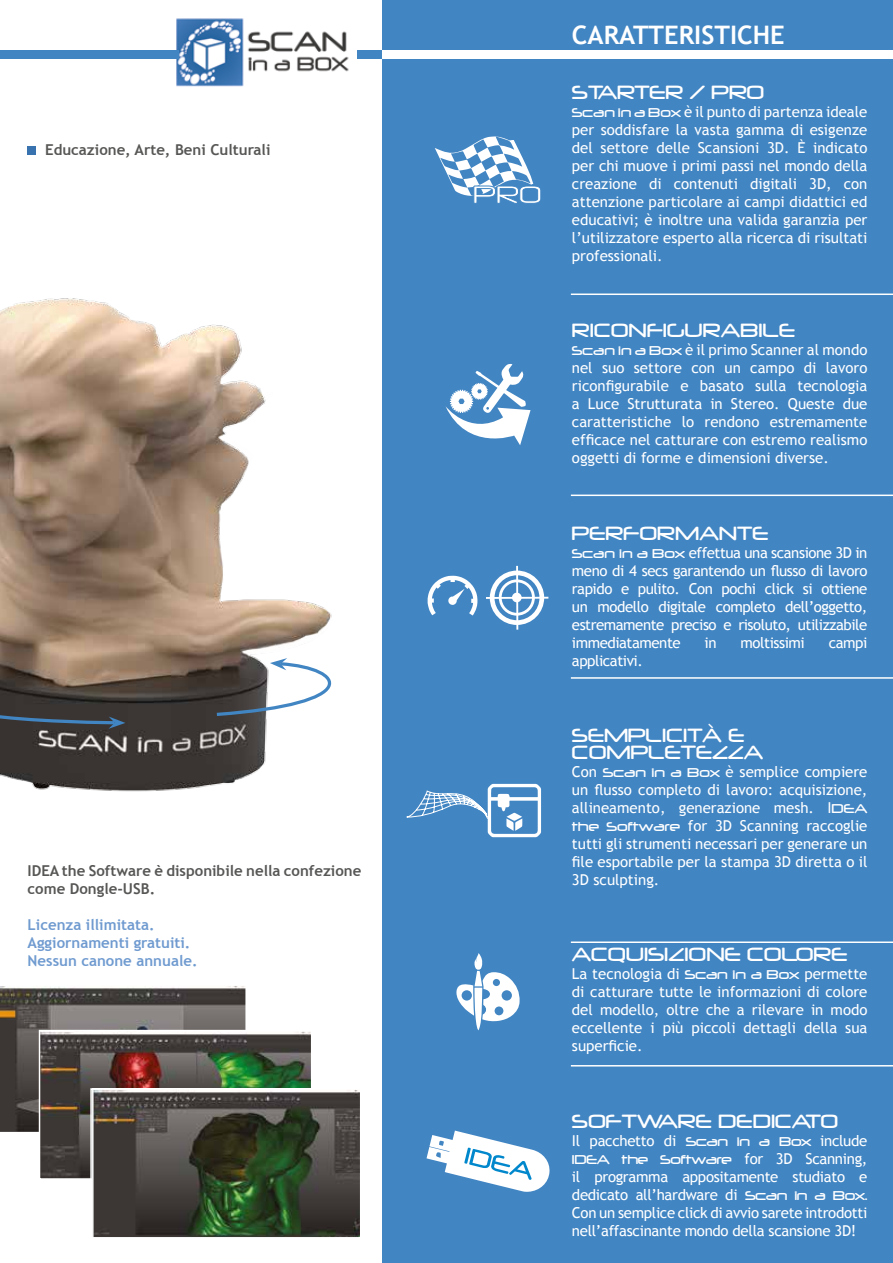
<style>
.page{position:relative;width:893px;height:1263px;background:#fff}
.page>*{position:absolute;margin:0;border:0;box-sizing:border-box;transform-origin:0 0}
.t1{font:700 25.5px "Trebuchet MS";color:#fff}
.t2{font:22.5px/16.5px "Neuropol";color:#fff}
.t3{font:15px/18px "Trebuchet MS";color:#fff;text-align:justify}
.t4{font:700 15px/18px "Trebuchet MS";color:#575756}
.t5{font:700 15px/18px "Trebuchet MS";color:#709bd0}
.t6{font:15px "Trebuchet MS";letter-spacing:-.02em;color:#fff}
.t7{font:15px "Neuropol";letter-spacing:-.02em;color:#fff}
.t8{font:15px "Trebuchet MS";letter-spacing:-.03em;color:#fff}
.s1{font-family:"Neuropol"}
.s2{font-family:"Trebuchet MS"}
</style>
<div class="page">
<img style="left:0;top:146px;width:332px;height:646px">
<svg style="left:0;top:986px;width:358px;height:249px"></svg>
<div style="left:90px;top:1088px;width:271px;height:150px;border:2px solid #fff"></div>
<svg style="left:0;top:298px;width:328px;height:393px"></svg>
<div style="left:383px;top:0;width:510px;height:1263px;background:#4185c3"></div>
<svg style="left:435px;top:136px;width:106px;height:68px"></svg>
<svg style="left:445px;top:364px;width:86px;height:81px"></svg>
<svg style="left:426px;top:1130px;width:124px;height:62px"></svg>
<svg style="left:428px;top:576px;width:49px;height:39px"></svg>
<div style="left:490px;top:570px;width:54px;height:55px;border:5px solid #fff;border-radius:50%"></div>
<hr style="left:516px;top:566px;width:2px;height:64px;background:#fff">
<hr style="left:486px;top:597px;width:62px;height:2px;background:#fff">
<div style="left:499px;top:579px;width:36px;height:37px;border:3px solid #fff;border-radius:50%"></div>
<div style="left:512px;top:593px;width:10px;height:9px;background:#fff;border-radius:50%"></div>
<svg style="left:406px;top:784px;width:135px;height:53px"></svg>
<svg style="left:456px;top:953px;width:64px;height:77px"></svg>
<img style="left:177px;top:18px;width:172px;height:69px">
<hr style="left:571px;top:293px;width:322px;height:2px;background:#fff">
<hr style="left:571px;top:495px;width:322px;height:1px;background:#fff">
<hr style="left:571px;top:677px;width:322px;height:2px;background:#fff">
<hr style="left:571px;top:941px;width:322px;height:2px;background:#fff">
<hr style="left:571px;top:1065px;width:322px;height:1px;background:#fff">
<svg style="left:0;top:657px;width:125px;height:72px;background:#59504a"></svg>
<svg style="left:213px;top:658px;width:119px;height:60px"></svg>
<div style="left:0;top:50px;width:179px;height:8px;background:#4185c3"></div>
<div style="left:357px;top:50px;width:26px;height:8px;background:#4185c3"></div>
<div style="left:383px;top:50px;width:510px;height:8px;background:#fff"></div>
<div style="left:28px;top:146px;width:8px;height:9px;background:#3872af"></div>
<p class="t4" style="left:45px;top:140px;width:227px">Educazione, Arte, Beni Culturali</p>
<p class="t4" style="left:28px;top:862px;width:335px">IDEA the Software è disponibile nella confezione come Dongle-USB.</p>
<p class="t5" style="left:28px;top:916px;width:171px">Licenza illimitata.<br>Aggiornamenti gratuiti.<br>Nessun canone annuale.</p>
<h1 class="t1" style="left:572px;top:19px;width:214px">CARATTERISTICHE</h1>
<h2 class="t2" style="left:572px;top:83px;width:194px">STARTER / PRO</h2>
<p class="t3" style="left:572px;top:103px;width:297px"><span class="s1">Scan in a Box</span> è il punto di partenza ideale per soddisfare la vasta gamma di esigenze del settore delle Scansioni 3D. È indicato per chi muove i primi passi nel mondo della creazione di contenuti digitali 3D, con attenzione particolare ai campi didattici ed educativi; è inoltre una valida garanzia per l’utilizzatore esperto alla ricerca di risultati professionali.</p>
<h2 class="t2" style="left:572px;top:322px;width:225px">RICONFIGURABILE</h2>
<p class="t3" style="left:572px;top:341px;width:297px"><span class="s1">Scan in a Box</span> è il primo Scanner al mondo nel suo settore con un campo di lavoro riconfigurabile e basato sulla tecnologia a Luce Strutturata in Stereo. Queste due caratteristiche lo rendono estremamente efficace nel catturare con estremo realismo oggetti di forme e dimensioni diverse.</p>
<h2 class="t2" style="left:572px;top:524px;width:198px">PERFORMANTE</h2>
<p class="t3" style="left:572px;top:544px;width:297px"><span class="s1">Scan in a Box</span> effettua una scansione 3D in meno di 4 secs garantendo un flusso di lavoro rapido e pulito. Con pochi click si ottiene un modello digitale completo dell’oggetto, estremamente preciso e risoluto, utilizzabile immediatamente</p>
<p class="t3" style="left:705px;top:634px;width:14px">in</p>
<p class="t8" style="left:741px;top:633px;width:66px">moltissimi</p>
<p class="t3" style="left:829px;top:634px;width:40px">campi</p>
<p class="t8" style="left:572px;top:651px;width:72px">applicativi.</p>
<h2 class="t2" style="left:572px;top:727px;width:193px">SEMPLICITÀ E<br>COMPLETEZZA</h2>
<p class="t3" style="left:572px;top:763px;width:297px">Con <span class="s1">Scan in a Box</span> è semplice compiere un flusso completo di lavoro: acquisizione, allineamento, generazione mesh. I<span class="s1">DEA the Software</span> for 3D Scanning raccoglie tutti gli strumenti necessari per generare un file esportabile per la stampa 3D diretta o il 3D sculpting.</p>
<h2 class="t2" style="left:572px;top:946px;width:277px">ACQUISIZIONE COLORE</h2>
<p class="t3" style="left:572px;top:965px;width:297px">La tecnologia di <span class="s1">Scan in a Box</span> permette di catturare tutte le informazioni di colore del modello, oltre che a rilevare in modo eccellente i più piccoli dettagli della sua superficie.</p>
<h2 class="t2" style="left:572px;top:1112px;width:268px">SOFTWARE DEDICATO</h2>
<p class="t6" style="left:572px;top:1131px;width:297px">Il pacchetto di <span class="s1">Scan in a Box</span> include</p>
<p class="t7" style="left:572px;top:1151px;width:297px">IDEA the Software <span class="s2">for 3D Scanning,</span></p>
<p class="t3" style="left:572px;top:1168px;width:297px">il programma appositamente studiato e dedicato all’hardware di <span class="s1">Scan in a Box.<br></span>Con un semplice click di avvio sarete introdotti nell’affascinante mondo della scansione 3D!</p>
</div>
